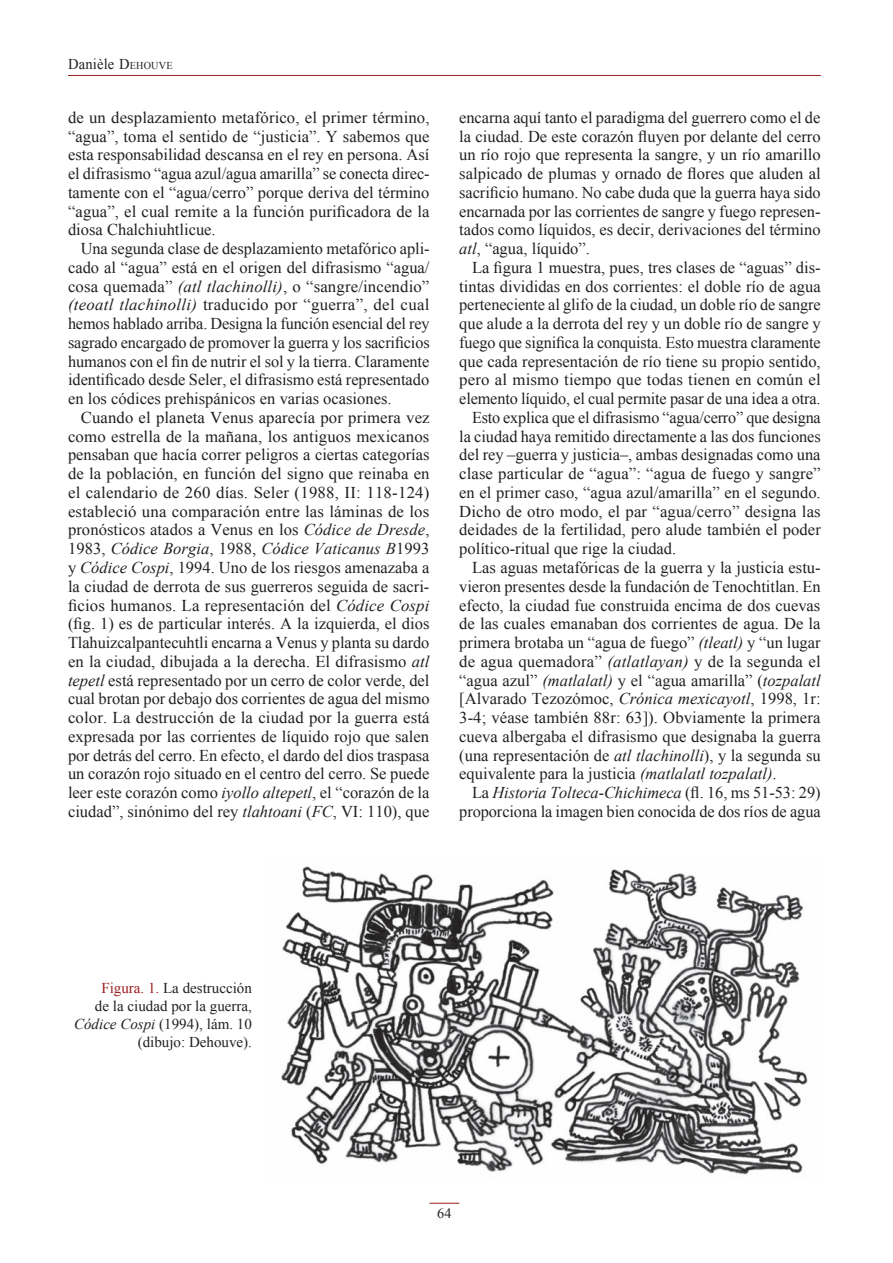
<style>
.page{position:relative;width:893px;height:1263px;background:#fff}
.page>*{position:absolute;margin:0;border:0;box-sizing:border-box;transform-origin:0 0}
.txt_Normal{font:16.5px/18.8px "Times New Roman";color:#231f20;text-align:justify}
.titre_figure{font:15px/18px "Times New Roman";color:#231f20;text-align:right}
.t1{font:14.25px "Times New Roman";color:#231f20}
.s1{font-style:inherit}
.s2{font-size:10.5px}
.s3{font-style:italic}
.s4{color:#9c1e1f}
</style>
<div class="page">
<hr style="left:68px;top:75px;width:753px;height:1px;background:#9c1e1f">
<hr style="left:429px;top:1203px;width:30px;height:1px;background:#9c1e1f">
<img style="left:281px;top:866px;width:527px;height:309px">
<p class="titre_figure" style="left:68px;top:55px;width:106px">Danièle <span class="s1">D</span><span class="s2">EHOUVE</span></p>
<p class="txt_Normal" style="left:68px;top:108px;width:363px">de un desplazamiento metafórico, el primer término, “agua”, toma el sentido de “justicia”. Y sabemos que esta responsabilidad descansa en el rey en persona. Así el difrasismo “agua azul/agua amarilla” se conecta direc&shy;tamente con el “agua/cerro” porque deriva del término “agua”, el cual remite a la función purificadora de la diosa Chalchiuhtlicue.</p>
<p class="txt_Normal" style="left:68px;top:239px;width:363px;text-indent:13px">Una segunda clase de desplazamiento metafórico apli&shy;cado al “agua” está en el origen del difrasismo “agua/ cosa quemada” <span class="s3">(atl tlachinolli)</span>, o “sangre/incendio” <span class="s3">(teoatl tlachinolli)</span> traducido por “guerra”, del cual hemos hablado arriba. Designa la función esencial del rey sagrado encargado de promover la guerra y los sacrificios humanos con el fin de nutrir el sol y la tierra. Claramente identificado desde Seler, el difrasismo está representado en los códices prehispánicos en varias ocasiones.</p>
<p class="txt_Normal" style="left:68px;top:408px;width:363px;text-indent:13px">Cuando el planeta Venus aparecía por primera vez como estrella de la mañana, los antiguos mexicanos pensaban que hacía correr peligros a ciertas categorías de la población, en función del signo que reinaba en el calendario de 260 días. Seler (1988, II: 118-124) estableció una comparación entre las láminas de los pronósticos atados a Venus en los <span class="s3">Códice de Dresde</span>, 1983, <span class="s3">Códice Borgia</span>, 1988, <span class="s3">Códice Vaticanus B</span>1993 y <span class="s3">Códice Cospi</span>, 1994. Uno de los riesgos amenazaba a la ciudad de derrota de sus guerreros seguida de sacri&shy;ficios humanos. La representación del <span class="s3">Códice Cospi </span>(fig. 1) es de particular interés. A la izquierda, el dios Tlahuizcalpantecuhtli encarna a Venus y planta su dardo en la ciudad, dibujada a la derecha. El difrasismo <span class="s3">atl tepetl</span> está representado por un cerro de color verde, del cual brotan por debajo dos corrientes de agua del mismo color. La destrucción de la ciudad por la guerra está expresada por las corrientes de líquido rojo que salen por detrás del cerro. En efecto, el dardo del dios traspasa un corazón rojo situado en el centro del cerro. Se puede leer este corazón como <span class="s3">iyollo altepetl</span>, el “corazón de la ciudad”, sinónimo del rey <span class="s3">tlahtoani</span> (<span class="s3">FC</span>, VI: 110), que</p>
<p class="txt_Normal" style="left:459px;top:108px;width:363px">encarna aquí tanto el paradigma del guerrero como el de la ciudad. De este corazón fluyen por delante del cerro un río rojo que representa la sangre, y un río amarillo salpicado de plumas y ornado de flores que aluden al sacrificio humano. No cabe duda que la guerra haya sido encarnada por las corrientes de sangre y fuego represen&shy;tados como líquidos, es decir, derivaciones del término <span class="s3">atl</span>, “agua, líquido”.</p>
<p class="txt_Normal" style="left:459px;top:258px;width:363px;text-indent:13px">La figura 1 muestra, pues, tres clases de “aguas” dis&shy;tintas divididas en dos corrientes: el doble río de agua perteneciente al glifo de la ciudad, un doble río de sangre que alude a la derrota del rey y un doble río de sangre y fuego que significa la conquista. Esto muestra claramente que cada representación de río tiene su propio sentido, pero al mismo tiempo que todas tienen en común el elemento líquido, el cual permite pasar de una idea a otra.</p>
<p class="txt_Normal" style="left:459px;top:408px;width:363px;text-indent:13px">Esto explica que el difrasismo “agua/cerro” que designa la ciudad haya remitido directamente a las dos funciones del rey –guerra y justicia–, ambas designadas como una clase particular de “agua”: “agua de fuego y sangre” en el primer caso, “agua azul/amarilla” en el segundo.<br>Dicho de otro modo, el par “agua/cerro” designa las deidades de la fertilidad, pero alude también el poder político-ritual que rige la ciudad.</p>
<p class="txt_Normal" style="left:459px;top:558px;width:363px;text-indent:13px">Las aguas metafóricas de la guerra y la justicia estu&shy;vieron presentes desde la fundación de Tenochtitlan. En efecto, la ciudad fue construida encima de dos cuevas de las cuales emanaban dos corrientes de agua. De la primera brotaba un “agua de fuego” <span class="s3">(tleatl)</span> y “un lugar de agua quemadora” <span class="s3">(atlatlayan)</span> y de la segunda el “agua azul” <span class="s3">(matlalatl)</span> y el “agua amarilla” (<span class="s3">tozpalatl </span>[Alvarado Tezozómoc, <span class="s3">Crónica mexicayotl</span>, 1998, 1r:<br>3-4; véase también 88r: 63]). Obviamente la primera cueva albergaba el difrasismo que designaba la guerra (una representación de <span class="s3">atl tlachinolli</span>), y la segunda su equivalente para la justicia <span class="s3">(matlalatl tozpalatl)</span>.</p>
<p class="txt_Normal" style="left:459px;top:783px;width:363px;text-align:right">La <span class="s3">Historia Tolteca-Chichimeca</span> (fl. 16, ms 51-53: 29) proporciona la imagen bien conocida de dos ríos de agua</p>
<p class="titre_figure" style="left:74px;top:979px;width:179px"><span class="s4">Figura. 1.</span> La destrucción<br>de la ciudad por la guerra,<br><span class="s3">Códice Cospi</span> (1994), lám. 10 (dibujo: Dehouve).</p>
<p class="t1" style="left:437px;top:1204px;width:16px">64</p>
</div>
